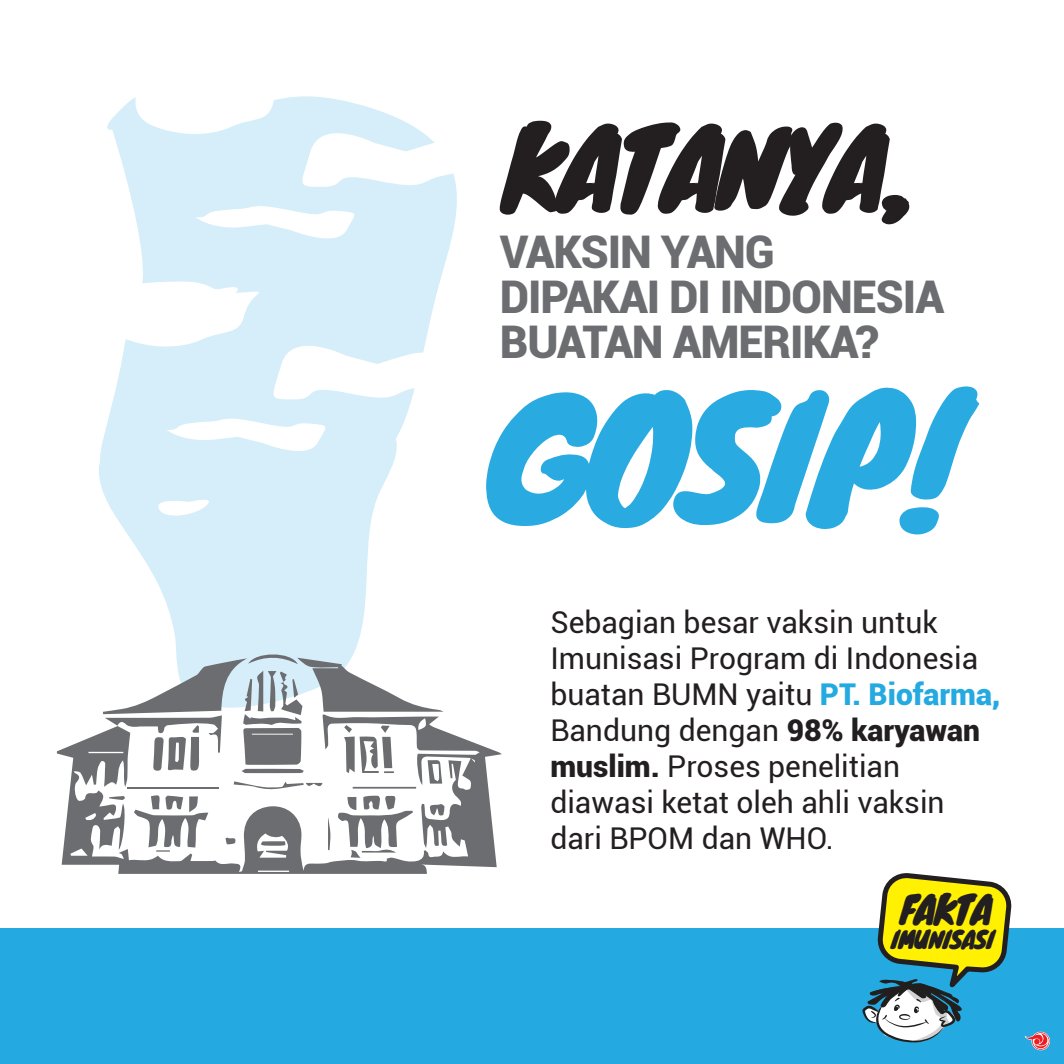
<style>
.page{position:relative;width:1064px;height:1064px;background:#fff}
.page>*{position:absolute;margin:0;border:0;box-sizing:border-box;transform-origin:0 0}
.t1{font:161.25px "Knewave";letter-spacing:-.05em;color:#29abe2}
.t2{font:107px "Knewave";letter-spacing:-.05em;color:#231f20}
.t3{font:900 45px/45px "Roboto";letter-spacing:-.025em;color:#6c6d70}
.t4{font:37.75px "Knewave";letter-spacing:-.05em;color:#231f20}
.t5{font:30px/36px "Roboto";color:#231f20}
.t6{font:23.75px "Knewave";letter-spacing:-.05em;color:#231f20}
.s1{font-weight:900;color:#24aae1}
.s2{font-weight:900}
</style>
<div class="page">
<svg style="left:99px;top:103px;width:358px;height:548px;fill:#d5eef9"></svg>
<svg style="left:160px;top:414px;width:171px;height:47px"></svg>
<svg style="left:154px;top:495px;width:63px;height:25px"></svg>
<svg style="left:189px;top:202px;width:171px;height:46px"></svg>
<svg style="left:128px;top:96px;width:329px;height:95px"></svg>
<svg style="left:99px;top:280px;width:358px;height:123px"></svg>
<div style="left:0;top:927px;width:1063px;height:136px;background:#24aae1"></div>
<svg style="left:862px;top:873px;width:152px;height:169px"></svg>
<svg style="left:57px;top:731px;width:444px;height:142px;fill:#6c6d70"></svg>
<svg style="left:103px;top:651px;width:341px;height:206px"></svg>
<svg style="left:1024px;top:1031px;width:25px;height:18px"></svg>
<h2 class="t2" style="left:501px;top:83px;width:411px">KATANYA,</h2>
<h3 class="t3" style="left:499px;top:228px;width:446px">VAKSIN YANG<br>DIPAKAI DI INDONESIA<br>BUATAN AMERIKA?</h3>
<h1 class="t1" style="left:488px;top:330px;width:473px">GOSIP!</h1>
<p class="t5" style="left:550px;top:603px;width:451px">Sebagian besar vaksin untuk<br>Imunisasi Program di Indonesia buatan BUMN yaitu <span class="s1">PT. Biofarma,<br></span>Bandung dengan <span class="s2">98% karyawan muslim.</span> Proses penelitian diawasi ketat oleh ahli vaksin dari BPOM dan WHO.</p>
<p class="t4" style="left:899px;top:879px;width:94px">FAKTA</p>
<p class="t6" style="left:890px;top:920px;width:105px">IMUNISASI</p>
</div>
